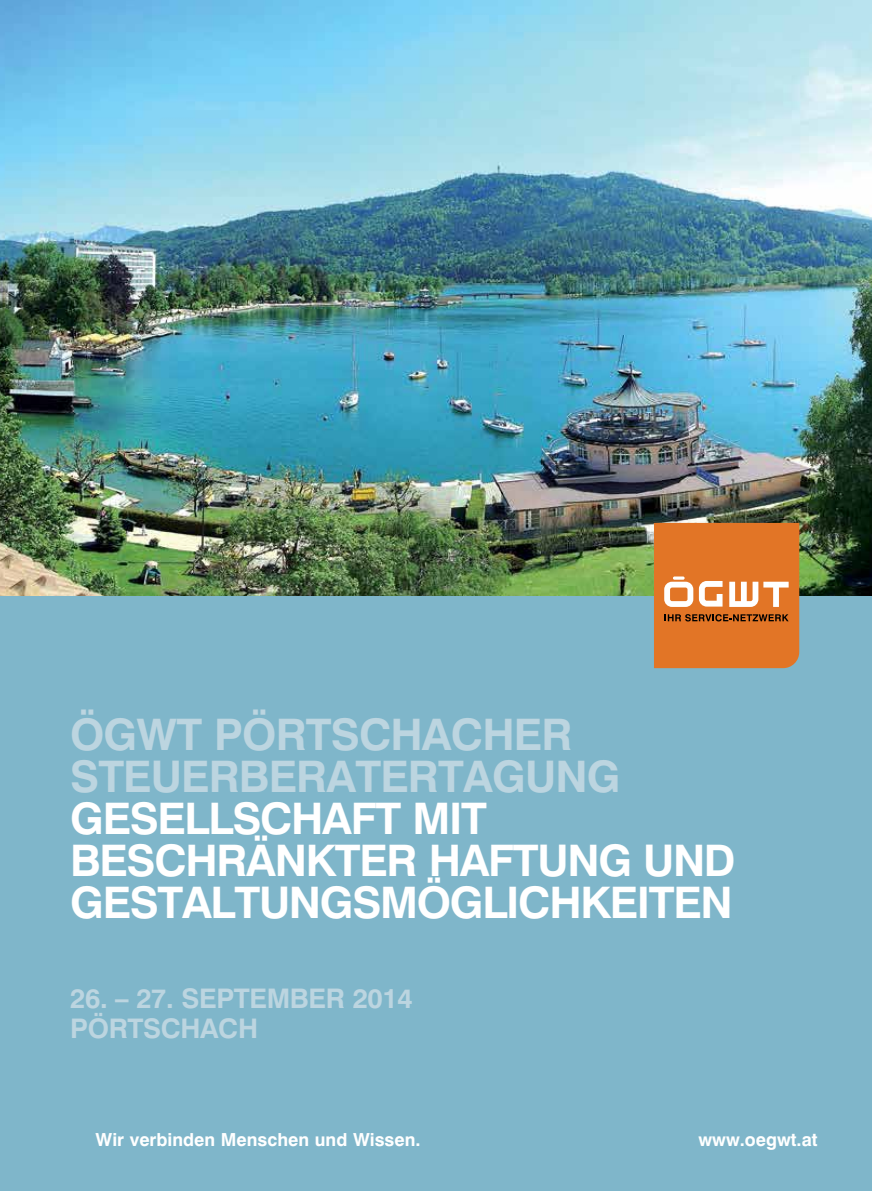
<style>
.page{position:relative;width:872px;height:1191px;background:#7fb6ca}
.page>*{position:absolute;margin:0;border:0;box-sizing:border-box;transform-origin:0 0}
.t1{font:700 43.5px "Swiss 721 BT";letter-spacing:-.03em;color:#fff}
.t2{font:700 43.5px/42px "Swiss 721 BT";letter-spacing:-.02em;color:#bcd5e0}
.t3{font:700 27px "Swiss 721 BT";letter-spacing:-.015em;color:#bcd5e0}
.t4{font:700 18px "Swiss 721 BT";color:#fff}
</style>
<div class="page">
<img style="left:0;top:0;width:872px;height:595px">
<svg style="left:654px;top:523px;width:145px;height:145px;background:#df7d36"></svg>
<p class="t2" style="left:70px;top:712px;width:552px">ÖGWT PÖRTSCHACHER<br>STEUERBERATERTAGUNG</p>
<p class="t1" style="left:70px;top:791px;width:61px">GESELLSCHAFT</p>
<p class="t1" style="left:412px;top:791px;width:25px">MIT</p>
<p class="t1" style="left:70px;top:833px;width:30px">BESCHR</p>
<p class="t1" style="left:246px;top:833px;width:58px">ÄNKTER</p>
<p class="t1" style="left:429px;top:833px;width:61px">HAFTUNG</p>
<p class="t1" style="left:643px;top:833px;width:31px">UND</p>
<p class="t1" style="left:70px;top:875px;width:61px">GESTALTUNGSMÖGLICHKEITEN</p>
<p class="t3" style="left:70px;top:981px;width:148px">26. – 27. SEPTEMBER</p>
<p class="t3" style="left:353px;top:981px;width:62px">2014</p>
<p class="t3" style="left:70px;top:1011px;width:38px">PÖRTSCHACH</p>
<p class="t4" style="left:96px;top:1128px;width:326px">WIR VERBINDEN MENSCHEN UND WISSEN.</p>
<p class="t4" style="left:698px;top:1128px;width:121px">WWW.OEGWT.AT</p>
</div>
